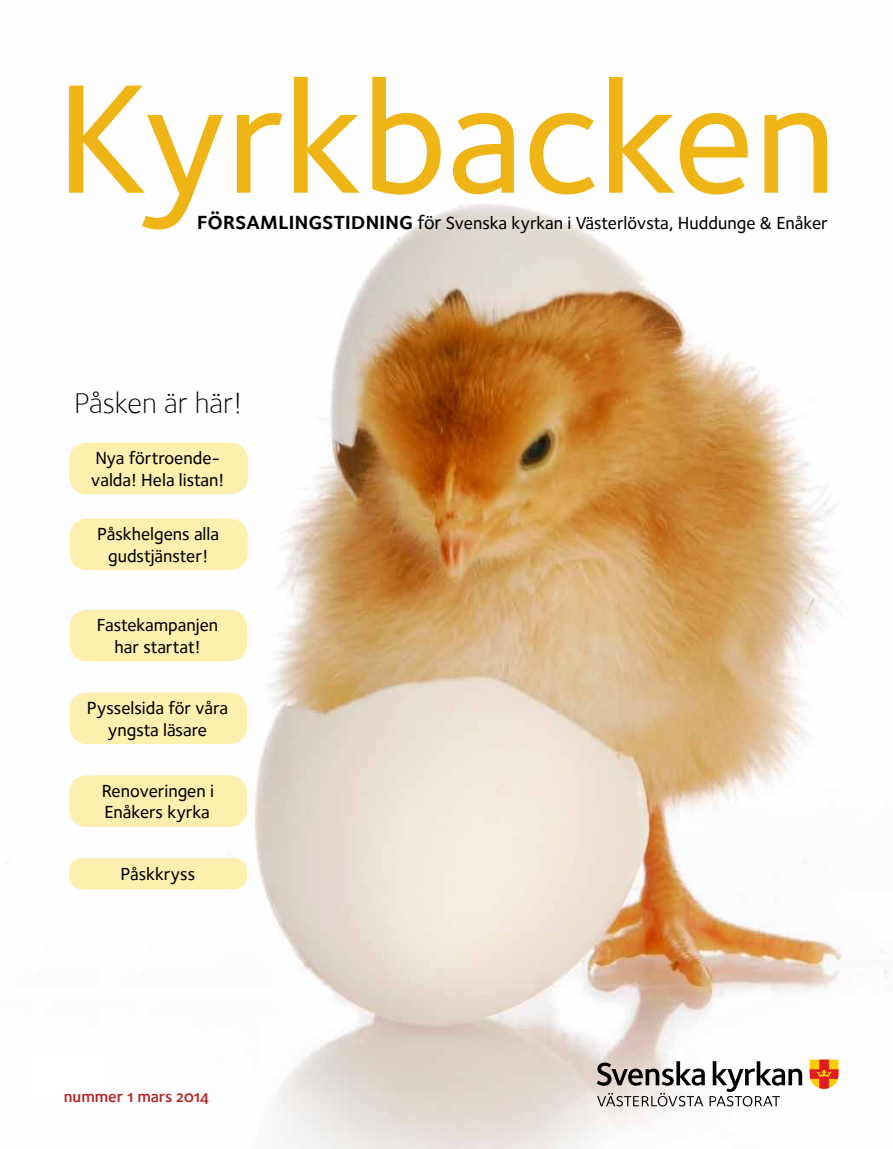
<style>
.page{position:relative;width:893px;height:1149px;background:#fff}
.page>*{position:absolute;margin:0;border:0;box-sizing:border-box;transform-origin:0 0}
.t1{font:160.5px "Foundry Sterling Medium OSF";letter-spacing:-.005em;color:#efb416}
.t2{font:30px "Foundry Sterling Light OSF";color:#000}
.t3{font:18px/21.6px "Foundry Sterling Medium OSF";color:#000;text-align:center}
.t4{font:16.5px "Foundry Sterling Demi OSF";color:#b7242a}
.s1{font-family:"Foundry Sterling Demi Expert";font-size:24.75px}
.s2{font-size:19.5px}
</style>
<div class="page">
<img style="left:101px;top:204px;width:786px;height:944px">
<svg style="left:810px;top:1059px;width:28px;height:29px"></svg>
<svg style="left:597px;top:1060px;width:205px;height:46px"></svg>
<div style="left:69px;top:442px;width:179px;height:52px;background:#fdefad;border-radius:18px"></div>
<div style="left:69px;top:518px;width:179px;height:52px;background:#fdefad;border-radius:18px"></div>
<div style="left:69px;top:609px;width:178px;height:52px;background:#fdefad;border-radius:18px"></div>
<div style="left:69px;top:692px;width:178px;height:51px;background:#fdefad;border-radius:18px"></div>
<div style="left:69px;top:775px;width:178px;height:51px;background:#fdefad;border-radius:18px"></div>
<div style="left:69px;top:857px;width:178px;height:32px;background:#fdefad;border-radius:14px"></div>
<div style="left:30px;top:1059px;width:72px;height:37px;background:#fff"></div>
<h1 class="t1" style="left:56px;top:45px;width:782px">Kyrkbacken</h1>
<p class="t3" style="left:197px;top:212px;width:632px"><span class="s1">församlingstidning</span> <span class="s2">för</span> Svenska kyrkan i Västerlövsta, Huddunge &amp; Enåker</p>
<h2 class="t2" style="left:74px;top:385px;width:169px">Påsken är här!</h2>
<p class="t3" style="left:91px;top:447px;width:135px;text-align:left">Nya förtroende&shy;valda! Hela listan!</p>
<p class="t3" style="left:97px;top:523px;width:123px">Påskhelgens alla gudstjänster!</p>
<p class="t3" style="left:97px;top:614px;width:123px">Fastekampanjen har startat!</p>
<p class="t3" style="left:87px;top:696px;width:143px">Pysselsida för våra yngsta läsare</p>
<p class="t3" style="left:102px;top:779px;width:114px;text-align:left">Renoveringen i<br>Enåkers kyrka</p>
<p class="t3" style="left:121px;top:862px;width:76px">Påskkryss</p>
<p class="t4" style="left:64px;top:1085px;width:147px">nummer 1 mars 2014</p>
</div>
